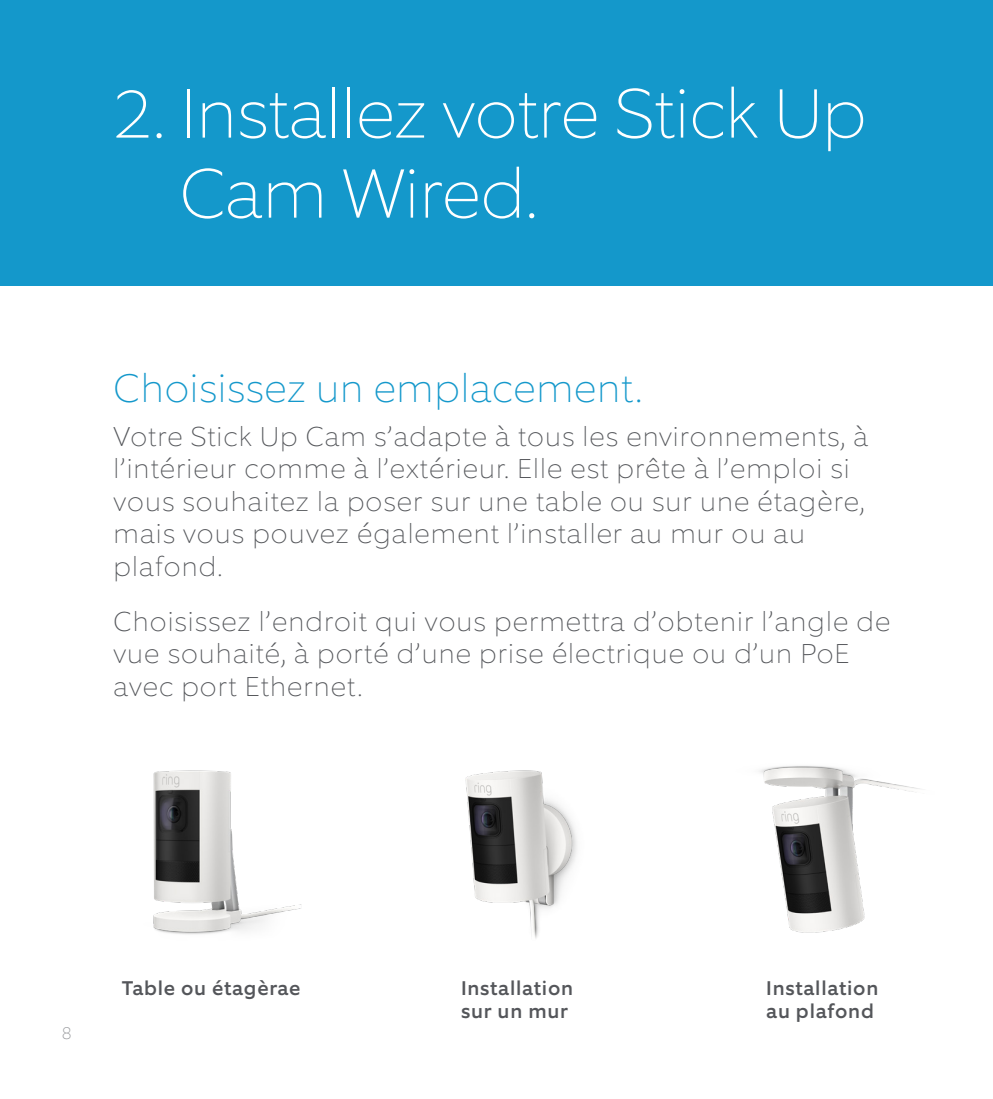
<style>
.page{position:relative;width:993px;height:1099px;background:#fff}
.page>*{position:absolute;margin:0;border:0;box-sizing:border-box;transform-origin:0 0}
.t1{font:100 70px/80px "Equip";color:#fff}
.t2{font:100 40px "Equip";letter-spacing:.02em;color:#1498cb}
.t3{font:100 27.5px/32.5px "Equip";letter-spacing:.04em;color:#54565a}
.t4{font:500 20px/22.5px "Equip";letter-spacing:.04em;color:#54565a}
.t5{font:100 17.5px "Equip";color:#939598}
</style>
<div class="page">
<div style="left:0;top:0;width:992px;height:286px;background:#1498cb"></div>
<img style="left:153px;top:770px;width:149px;height:165px">
<img style="left:465px;top:770px;width:112px;height:169px">
<img style="left:759px;top:766px;width:161px;height:167px">
<h1 class="t1" style="left:180px;top:73px;width:688px;text-indent:-67px">2. Installez votre Stick Up<br>Cam Wired.</h1>
<h2 class="t2" style="left:113px;top:362px;width:529px">Choisissez un emplacement.</h2>
<p class="t3" style="left:113px;top:419px;width:756px">Votre Stick Up Cam s’adapte à tous les environnements, à l’intérieur comme à l’extérieur. Elle est prête à l’emploi si vous souhaitez la poser sur une table ou sur une étagère, mais vous pouvez également l’installer au mur ou au plafond.</p>
<p class="t3" style="left:113px;top:604px;width:778px">Choisissez l’endroit qui vous permettra d’obtenir l’angle de vue souhaité, à porté d’une prise électrique ou d’un PoE avec port Ethernet.</p>
<p class="t5" style="left:62px;top:1021px;width:11px">8</p>
<p class="t4" style="left:122px;top:977px;width:180px">Table ou étagèrae</p>
<p class="t4" style="left:461px;top:977px;width:114px">Installation sur un mur</p>
<p class="t4" style="left:766px;top:977px;width:114px">Installation au plafond</p>
</div>
